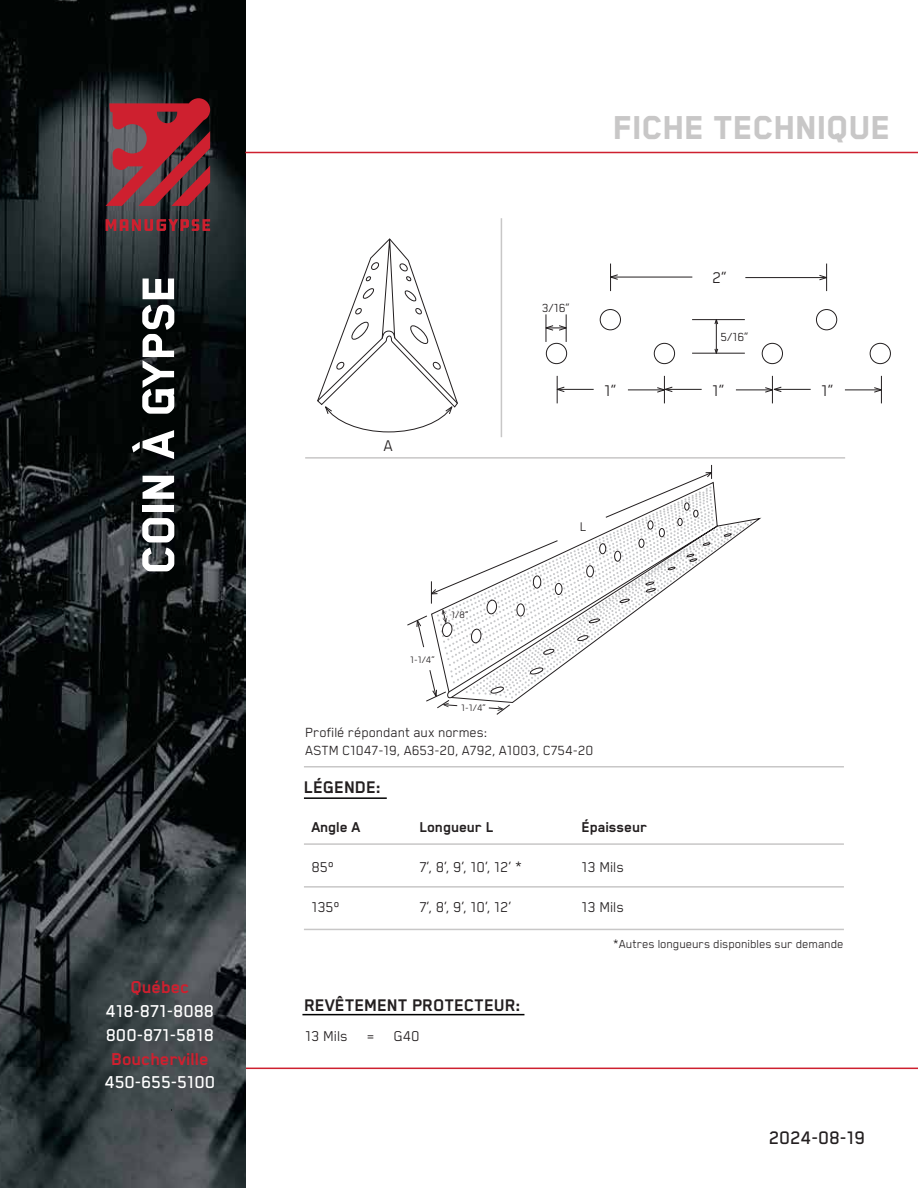
<style>
.page{position:relative;width:918px;height:1188px;background:#fff}
.page>*{position:absolute;margin:0;border:0;box-sizing:border-box;transform-origin:0 0}
.t1{font:800 52.5px "Blender";color:#fff}
.t2{font:800 38.25px "Blender";color:#c8c7c7}
.t3{font:500 21px "Blender";color:#231f20}
.t4{font:500 19.95px/23.9px "Blender";color:#fff}
.t5{font:700 19.95px "Blender";color:#ce202f}
.t6{font:700 19.5px "Blender";color:#231f20}
.t7{font:18px "Blender";color:#231f20}
.t8{font:16.5px "Blender";color:#231f20}
.t9{font:700 16.5px "Blender";color:#231f20}
.t10{font:15.45px "Blender";color:#231f20}
.t11{font:14.55px "Blender";color:#231f20}
.t12{font:13.65px "Blender";color:#231f20}
.t13{font:13.5px "Blender";color:#231f20}
.t14{font:10.8px "Blender";color:#231f20}
</style>
<div class="page">
<hr style="left:0;top:1068px;width:918px;height:1px;background:#ce202f">
<img style="left:0;top:0;width:245px;height:1188px">
<hr style="left:245px;top:152px;width:673px;height:1px;background:#ce202f">
<hr style="left:305px;top:457px;width:540px;height:2px;background:#c8c7c7">
<hr style="left:304px;top:766px;width:540px;height:2px;background:#c8c7c7">
<hr style="left:304px;top:843px;width:540px;height:2px;background:#c8c7c7">
<hr style="left:304px;top:886px;width:540px;height:2px;background:#c8c7c7">
<hr style="left:304px;top:929px;width:540px;height:1px;background:#c8c7c7">
<hr style="left:501px;top:218px;width:1px;height:219px;background:#c8c7c7">
<hr style="left:304px;top:797px;width:83px;height:2px;background:#000">
<hr style="left:302px;top:1014px;width:222px;height:1px;background:#000">
<svg style="left:106px;top:98px;width:104px;height:108px;background:#8d303a"></svg>
<svg style="left:106px;top:219px;width:104px;height:12px"></svg>
<svg style="left:545px;top:314px;width:22px;height:28px"></svg>
<hr style="left:692px;top:353px;width:53px;height:1px;background:#231f20">
<hr style="left:692px;top:319px;width:53px;height:1px;background:#231f20">
<hr style="left:716px;top:320px;width:1px;height:33px;background:#231f20">
<svg style="left:714px;top:319px;width:4px;height:6px"></svg>
<svg style="left:714px;top:348px;width:4px;height:6px"></svg>
<hr style="left:611px;top:277px;width:81px;height:1px;background:#231f20">
<svg style="left:610px;top:264px;width:9px;height:27px"></svg>
<hr style="left:557px;top:389px;width:37px;height:1px;background:#231f20">
<svg style="left:556px;top:376px;width:9px;height:27px"></svg>
<hr style="left:628px;top:390px;width:36px;height:1px;background:#231f20">
<hr style="left:665px;top:389px;width:37px;height:1px;background:#231f20">
<svg style="left:656px;top:376px;width:17px;height:27px"></svg>
<hr style="left:736px;top:390px;width:36px;height:1px;background:#231f20">
<hr style="left:774px;top:389px;width:37px;height:1px;background:#231f20">
<svg style="left:764px;top:376px;width:18px;height:27px"></svg>
<hr style="left:845px;top:390px;width:36px;height:1px;background:#231f20">
<svg style="left:873px;top:376px;width:9px;height:27px"></svg>
<hr style="left:745px;top:277px;width:82px;height:1px;background:#231f20">
<svg style="left:819px;top:264px;width:9px;height:27px"></svg>
<div style="left:546px;top:343px;width:21px;height:21px;border:1px solid #231f20;border-radius:50%"></div>
<div style="left:654px;top:343px;width:21px;height:21px;border:1px solid #231f20;border-radius:50%"></div>
<div style="left:600px;top:309px;width:21px;height:21px;border:1px solid #231f20;border-radius:50%"></div>
<div style="left:816px;top:309px;width:21px;height:21px;border:1px solid #231f20;border-radius:50%"></div>
<div style="left:762px;top:343px;width:21px;height:21px;border:1px solid #231f20;border-radius:50%"></div>
<div style="left:870px;top:343px;width:21px;height:21px;border:1px solid #231f20;border-radius:50%"></div>
<svg style="left:317px;top:238px;width:141px;height:195px"></svg>
<svg style="left:407px;top:465px;width:345px;height:250px"></svg>
<h1 class="t1" style="left:132px;top:574px;width:301px;rotate:-90deg">COIN À GYPSE</h1>
<p class="t5" style="left:130px;top:977px;width:60px">Québec</p>
<p class="t4" style="left:106px;top:999px;width:110px">418-871-8088<br>800-871-5818</p>
<p class="t5" style="left:111px;top:1048px;width:99px">Boucherville</p>
<p class="t4" style="left:105px;top:1070px;width:112px">450-655-5100</p>
<h2 class="t2" style="left:613px;top:108px;width:279px">FICHE TECHNIQUE</h2>
<p class="t7" style="left:383px;top:437px;width:11px">A</p>
<p class="t12" style="left:542px;top:301px;width:29px">3/16”</p>
<p class="t7" style="left:712px;top:269px;width:16px">2”</p>
<p class="t12" style="left:721px;top:330px;width:29px">5/16”</p>
<p class="t7" style="left:604px;top:381px;width:13px">1”</p>
<p class="t7" style="left:712px;top:381px;width:13px">1”</p>
<p class="t7" style="left:821px;top:381px;width:13px">1”</p>
<p class="t11" style="left:580px;top:520px;width:8px">L</p>
<p class="t14" style="left:410px;top:654px;width:26px">1-1/4”</p>
<p class="t14" style="left:451px;top:609px;width:18px">1/8”</p>
<p class="t14" style="left:461px;top:702px;width:26px">1-1/4”</p>
<p class="t10" style="left:305px;top:743px;width:290px">ASTM C1047-19, A653-20, A792, A1003, C754-20</p>
<p class="t10" style="left:305px;top:725px;width:184px">Profilé répondant aux normes:</p>
<p class="t6" style="left:304px;top:777px;width:78px">LÉGENDE:</p>
<p class="t9" style="left:311px;top:819px;width:51px">Angle A</p>
<p class="t9" style="left:419px;top:819px;width:76px">Longueur L</p>
<p class="t9" style="left:581px;top:819px;width:67px">Épaisseur</p>
<p class="t8" style="left:311px;top:859px;width:24px">85º</p>
<p class="t8" style="left:419px;top:859px;width:105px">7’, 8’, 9’, 10’, 12’ *</p>
<p class="t8" style="left:581px;top:859px;width:44px">13 Mils</p>
<p class="t8" style="left:311px;top:898px;width:30px">135º</p>
<p class="t8" style="left:419px;top:898px;width:93px">7’, 8’, 9’, 10’, 12’</p>
<p class="t8" style="left:581px;top:898px;width:44px">13 Mils</p>
<p class="t13" style="left:613px;top:937px;width:232px">*Autres longueurs disponibles sur demande</p>
<p class="t6" style="left:304px;top:995px;width:218px">REVÊTEMENT PROTECTEUR:</p>
<p class="t8" style="left:305px;top:1028px;width:116px">13 Mils = G40</p>
<h3 class="t3" style="left:769px;top:1127px;width:98px">2024-08-19</h3>
</div>
